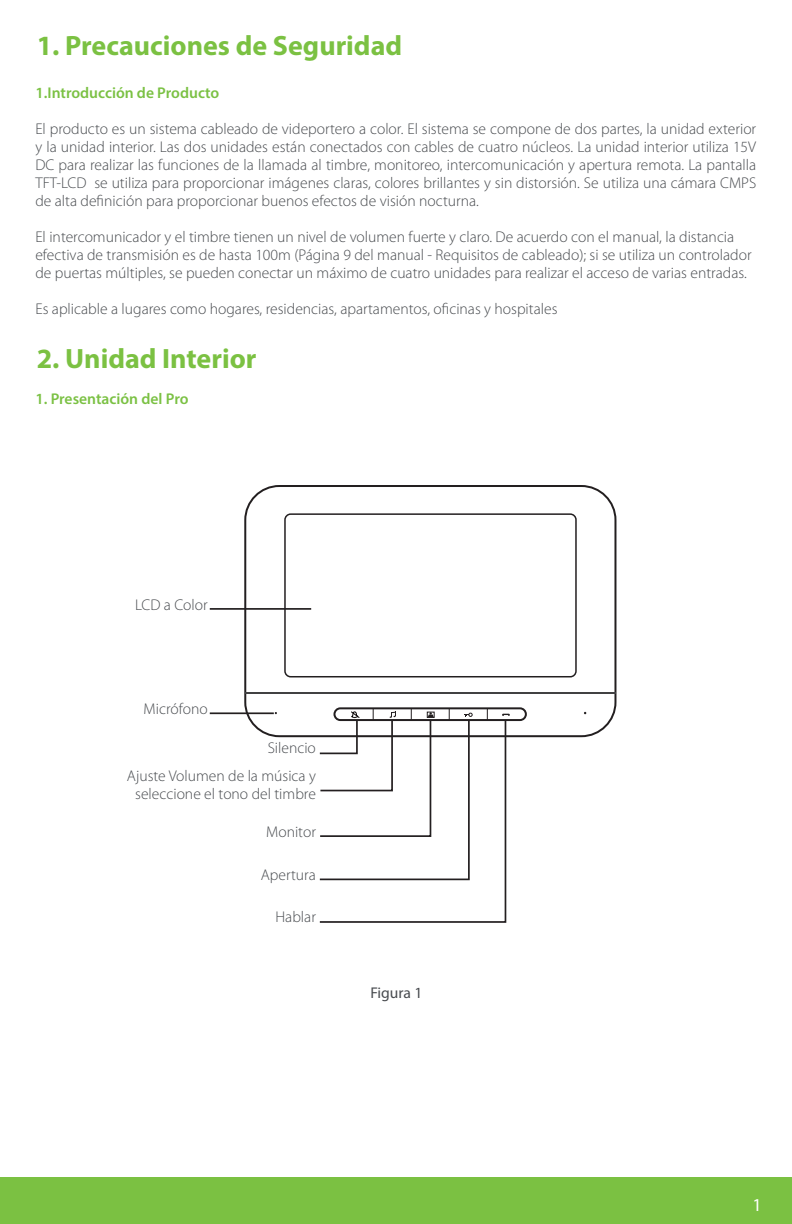
<style>
.page{position:relative;width:792px;height:1224px;background:#fff}
.page>*{position:absolute;margin:0;border:0;box-sizing:border-box;transform-origin:0 0}
.t1{font:700 28px "Myriad Pro";color:#7bc142}
.t2{font:300 15.6px/18px "Myriad Pro";color:#484b4f;text-align:justify}
.t3{font:600 15.6px "Myriad Pro";color:#7bc144}
.t4{font:15.6px "Myriad Pro";color:#484b4f}
</style>
<div class="page">
<div style="left:0;top:1178px;width:792px;height:46px;background:#7bc142"></div>
<svg style="left:209px;top:608px;width:298px;height:315px"></svg>
<div style="left:244px;top:485px;width:372px;height:252px;border:2px solid #231f20;border-radius:34px"></div>
<div style="left:284px;top:513px;width:293px;height:164px;border:2px solid #231f20;border-radius:6px"></div>
<hr style="left:245px;top:692px;width:370px;height:2px;background:#414142">
<div style="left:333px;top:707px;width:194px;height:14px;border:2px solid #231f20;border-radius:6px"></div>
<svg style="left:350px;top:711px;width:10px;height:8px"></svg>
<svg style="left:390px;top:712px;width:6px;height:6px"></svg>
<div style="left:427px;top:712px;width:7px;height:6px;border:1px solid #231f20"></div>
<svg style="left:502px;top:714px;width:8px;height:2px"></svg>
<svg style="left:465px;top:713px;width:7px;height:4px"></svg>
<hr style="left:210px;top:712px;width:64px;height:2px;background:#231f20">
<h1 class="t1" style="left:37px;top:27px;width:367px">1. Precauciones de Seguridad</h1>
<p class="t3" style="left:35px;top:83px;width:185px">1.Introducción de Producto</p>
<p class="t2" style="left:35px;top:120px;width:722px">El producto es un sistema cableado de videportero a color. El sistema se compone de dos partes, la unidad exterior y la unidad interior. Las dos unidades están conectados con cables de cuatro núcleos. La unidad interior utiliza 15V DC para realizar las funciones de la llamada al timbre, monitoreo, intercomunicación y apertura remota. La pantalla TFT-LCD se utiliza para proporcionar imágenes claras, colores brillantes y sin distorsión. Se utiliza una cámara CMPS de alta definición para proporcionar buenos efectos de visión nocturna.</p>
<p class="t2" style="left:35px;top:228px;width:718px;text-align:left">El intercomunicador y el timbre tienen un nivel de volumen fuerte y claro. De acuerdo con el manual, la distancia efectiva de transmisión es de hasta 100m (Página 9 del manual - Requisitos de cableado); si se utiliza un controlador de puertas múltiples, se pueden conectar un máximo de cuatro unidades para realizar el acceso de varias entradas.</p>
<p class="t2" style="left:35px;top:300px;width:524px">Es aplicable a lugares como hogares, residencias, apartamentos, oficinas y hospitales</p>
<h1 class="t1" style="left:37px;top:340px;width:221px">2. Unidad Interior</h1>
<p class="t3" style="left:35px;top:389px;width:155px">1. Presentación del Pro</p>
<p class="t2" style="left:135px;top:596px;width:74px">LCD a Color</p>
<p class="t2" style="left:144px;top:700px;width:66px">Micrófono</p>
<p class="t2" style="left:127px;top:734px;width:191px;line-height:27.8px;text-align:right">Silencio<br>Ajuste Volumen de la música y</p>
<p class="t2" style="left:135px;top:785px;width:182px">seleccione el tono del timbre</p>
<p class="t2" style="left:266px;top:823px;width:51px">Monitor</p>
<p class="t2" style="left:261px;top:865px;width:57px">Apertura</p>
<p class="t2" style="left:275px;top:908px;width:42px">Hablar</p>
<p class="t4" style="left:370px;top:983px;width:54px">Figura 1</p>
</div>
